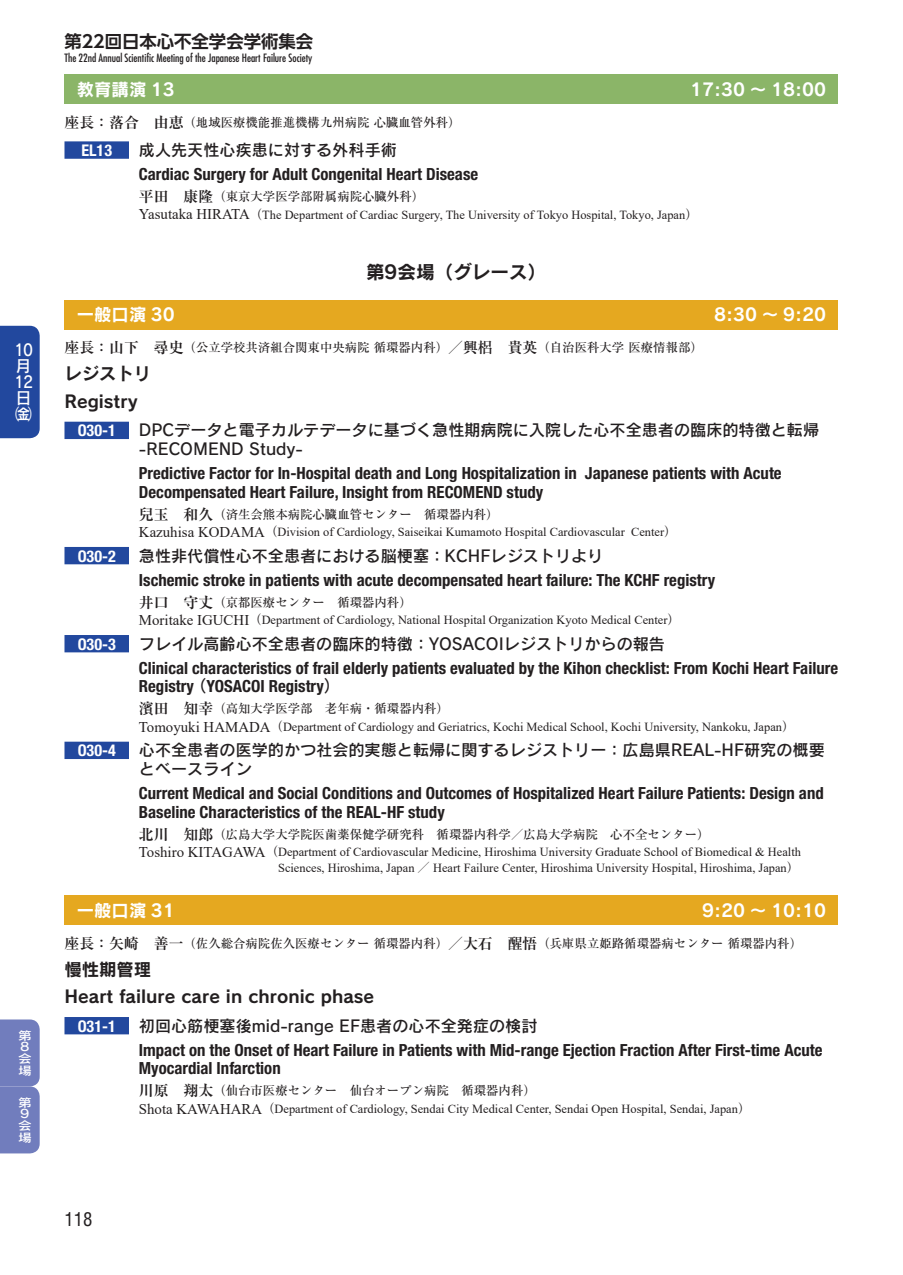
<style>
.page{position:relative;width:903px;height:1275px;background:#fff}
.page>*{position:absolute;margin:0;border:0;box-sizing:border-box;transform-origin:0 0}
.t1{font:18.55px "Rodin Pro N B";color:#231f20}
.t2{font:condensed 18.55px "Helvetica LT Std";color:#231f20}
.t3{font:17.32px "Rodin Pro N B";color:#fff}
.t4{font:17.32px/27.3px "Rodin Pro N B";color:#231f20}
.t5{font:700 17.32px "UD Shin Go Pr 6 N De";color:#231f20}
.t6{font:700 condensed 16.8px/18.6px "Helvetica Neue LT Std";color:#231f20}
.t7{font:16.1px/18.6px "Rodin Pro N DB";color:#231f20}
.t8{font:700 condensed 16.1px "Helvetica Neue LT Std";color:#fff}
.t9{font:16.1px/16.1px "Rodin Pro N DB";color:#fff;scale:.9 1}
.t10{font:12.42px/16.1px "Times New Roman";color:#231f20;text-align:right}
.t11{font:500 12.42px "Ryumin Pr 6";color:#231f20}
.t12{font:500 12.42px "Ryumin Pr 6 N";color:#231f20}
.t13{font:11.72px/11.7px "Rodin Pro N DB";color:#fff;scale:1.16 1}
.t14{font:condensed 11.2px "Futura Std";color:#231f20}
.s1{font-weight:700;font-size:14.88px}
.s2{font-family:"Ryumin Pr 6 N";font-weight:700;font-size:14.88px}
.s3{font-size:14.88px}
.s4{font-family:"Ryumin Pr 6 N";font-weight:500}
.s5{font-family:"Rodin Pro N DB";font-weight:400;font-stretch:normal}
</style>
<div class="page">
<div style="left:64px;top:74px;width:774px;height:30px;background:#8bb568"></div>
<div style="left:64px;top:141px;width:65px;height:18px;background:#22489e"></div>
<div style="left:64px;top:300px;width:774px;height:30px;background:#e5a820"></div>
<div style="left:64px;top:422px;width:65px;height:17px;background:#22489e"></div>
<div style="left:64px;top:547px;width:65px;height:17px;background:#22489e"></div>
<div style="left:64px;top:635px;width:65px;height:17px;background:#22489e"></div>
<div style="left:64px;top:742px;width:65px;height:17px;background:#22489e"></div>
<div style="left:64px;top:895px;width:774px;height:30px;background:#e5a820"></div>
<div style="left:64px;top:1017px;width:65px;height:17px;background:#22489e"></div>
<div style="left:0;top:1019px;width:40px;height:134px;background:#717dbd"></div>
<div style="left:0;top:326px;width:40px;height:112px;background:#22489e"></div>
<p class="t9" style="left:14px;top:341px;width:23px">10月<br>12日㈮</p>
<p class="t13" style="left:18px;top:1029px;width:13px">第<br>8会場</p>
<p class="t13" style="left:18px;top:1096px;width:13px">第<br>9会場</p>
<h2 class="t5" style="left:64px;top:27px;width:250px">第22回日本心不全学会学術集会</h2>
<p class="t14" style="left:64px;top:51px;width:249px">The 22nd Annual Scientific Meeting of the Japanese Heart Failure Society</p>
<h2 class="t3" style="left:77px;top:77px;width:99px">教育講演 13</h2>
<h2 class="t3" style="left:690px;top:77px;width:137px">17:30 ～ 18:00</h2>
<p class="t12" style="left:64px;top:112px;width:398px"><span class="s1">座長：落合　由恵</span>（地域医療機能推進機構九州病院心臓血管外科）</p>
<p class="t8" style="left:81px;top:141px;width:32px">EL13</p>
<p class="t7" style="left:139px;top:140px;width:259px">成人先天性心疾患に対する外科手術</p>
<h3 class="t6" style="left:139px;top:165px;width:341px">Cardiac Surgery for Adult Congenital Heart Disease</h3>
<p class="t11" style="left:139px;top:187px;width:287px"><span class="s2">平田　康隆</span>（東京大学医学部附属病院心臓外科）</p>
<p class="t10" style="left:139px;top:206px;width:560px"><span class="s3">Yasutaka HIRATA</span><span class="s4">（</span> The Department of Cardiac Surgery, The University of Tokyo Hospital, Tokyo, Japan<span class="s4">）</span></p>
<h1 class="t1" style="left:366px;top:259px;width:182px">第9会場（グレース）</h1>
<h2 class="t3" style="left:77px;top:303px;width:99px">一般口演 30</h2>
<h2 class="t3" style="left:714px;top:303px;width:113px">8:30 ～ 9:20</h2>
<p class="t12" style="left:64px;top:338px;width:640px"><span class="s1">座長：山下　尋史</span>（公立学校共済組合関東中央病院循環器内科）<span class="s1">／興梠　貴英</span>（自治医科大学医療情報部）</p>
<h2 class="t4" style="left:64px;top:359px;width:88px">レジストリ<br>Registry</h2>
<p class="t8" style="left:78px;top:421px;width:40px">O30-1</p>
<p class="t7" style="left:139px;top:420px;width:682px">DPCデータと電子カルテデータに基づく急性期病院に入院した心不全患者の臨床的特徴と転帰-RECOMEND Study-</p>
<h3 class="t6" style="left:139px;top:464px;width:644px">Predictive Factor for In-Hospital death and Long Hospitalization in Japanese patients with Acute<br>Decompensated Heart Failure, Insight from RECOMEND study</h3>
<p class="t11" style="left:139px;top:504px;width:361px"><span class="s2">兒玉　和久</span>（済生会熊本病院心臓血管センター　循環器内科）</p>
<p class="t10" style="left:139px;top:523px;width:539px"><span class="s3">Kazuhisa KODAMA</span><span class="s4">（</span> Division of Cardiology, Saiseikai Kumamoto Hospital Cardiovascular Center<span class="s4">）</span></p>
<p class="t8" style="left:78px;top:546px;width:40px">O30-2</p>
<p class="t7" style="left:139px;top:546px;width:466px">急性非代償性心不全患者における脳梗塞：KCHFレジストリより</p>
<h3 class="t6" style="left:139px;top:570px;width:578px">Ischemic stroke in patients with acute decompensated heart failure: The KCHF registry</h3>
<p class="t11" style="left:139px;top:592px;width:274px"><span class="s2">井口　守丈</span>（京都医療センター　循環器内科）</p>
<p class="t10" style="left:139px;top:611px;width:542px"><span class="s3">Moritake IGUCHI</span><span class="s4">（</span> Department of Cardiology, National Hospital Organization Kyoto Medical Center<span class="s4">）</span></p>
<p class="t8" style="left:78px;top:634px;width:40px">O30-3</p>
<p class="t7" style="left:139px;top:634px;width:528px">フレイル高齢心不全患者の臨床的特徴：YOSACOIレジストリからの報告</p>
<h3 class="t6" style="left:139px;top:658px;width:701px">Clinical characteristics of frail elderly patients evaluated by the Kihon checklist: From Kochi Heart Failure<br>Registry <span class="s5">（</span>YOSACOI Registry<span class="s5">）</span></h3>
<p class="t11" style="left:139px;top:699px;width:312px"><span class="s2">濱田　知幸</span>（高知大学医学部　老年病・循環器内科）</p>
<p class="t10" style="left:139px;top:718px;width:657px"><span class="s3">Tomoyuki HAMADA</span><span class="s4">（</span> Department of Cardiology and Geriatrics, Kochi Medical School, Kochi University, Nankoku, Japan<span class="s4">）</span></p>
<p class="t8" style="left:78px;top:741px;width:40px">O30-4</p>
<p class="t7" style="left:139px;top:740px;width:687px">心不全患者の医学的かつ社会的実態と転帰に関するレジストリー：広島県REAL-HF研究の概要とベースライン</p>
<h3 class="t6" style="left:139px;top:784px;width:686px">Current Medical and Social Conditions and Outcomes of Hospitalized Heart Failure Patients: Design and<br>Baseline Characteristics of the REAL-HF study</h3>
<p class="t11" style="left:139px;top:824px;width:572px"><span class="s2">北川　知郎</span>（広島大学大学院医歯薬保健学研究科　循環器内科学／広島大学病院　心不全センター）</p>
<p class="t10" style="left:139px;top:843px;width:664px"><span class="s3">Toshiro KITAGAWA</span><span class="s4">（</span> Department of Cardiovascular Medicine, Hiroshima University Graduate School of Biomedical &amp; Health<br>Sciences, Hiroshima, Japan <span class="s4">／</span> Heart Failure Center, Hiroshima University Hospital, Hiroshima, Japan<span class="s4">）</span></p>
<h2 class="t3" style="left:77px;top:898px;width:99px">一般口演 31</h2>
<h2 class="t3" style="left:702px;top:898px;width:125px">9:20 ～ 10:10</h2>
<p class="t12" style="left:64px;top:933px;width:739px"><span class="s1">座長：矢崎　善一</span>（佐久総合病院佐久医療センター循環器内科）<span class="s1">／大石　醒悟</span>（兵庫県立姫路循環器病センター循環器内科）</p>
<h2 class="t4" style="left:64px;top:955px;width:311px">慢性期管理<br>Heart failure care in chronic phase</h2>
<p class="t8" style="left:78px;top:1016px;width:40px">O31-1</p>
<p class="t7" style="left:139px;top:1016px;width:400px">初回心筋梗塞後mid-range EF患者の心不全発症の検討</p>
<h3 class="t6" style="left:139px;top:1040px;width:685px">Impact on the Onset of Heart Failure in Patients with Mid-range Ejection Fraction After First-time Acute<br>Myocardial Infarction</h3>
<p class="t11" style="left:139px;top:1081px;width:398px"><span class="s2">川原　翔太</span>（仙台市医療センター　仙台オープン病院　循環器内科）</p>
<p class="t10" style="left:139px;top:1100px;width:613px"><span class="s3">Shota KAWAHARA</span><span class="s4">（</span> Department of Cardiology, Sendai City Medical Center, Sendai Open Hospital, Sendai, Japan<span class="s4">）</span></p>
<h1 class="t2" style="left:64px;top:1207px;width:29px">118</h1>
</div>
